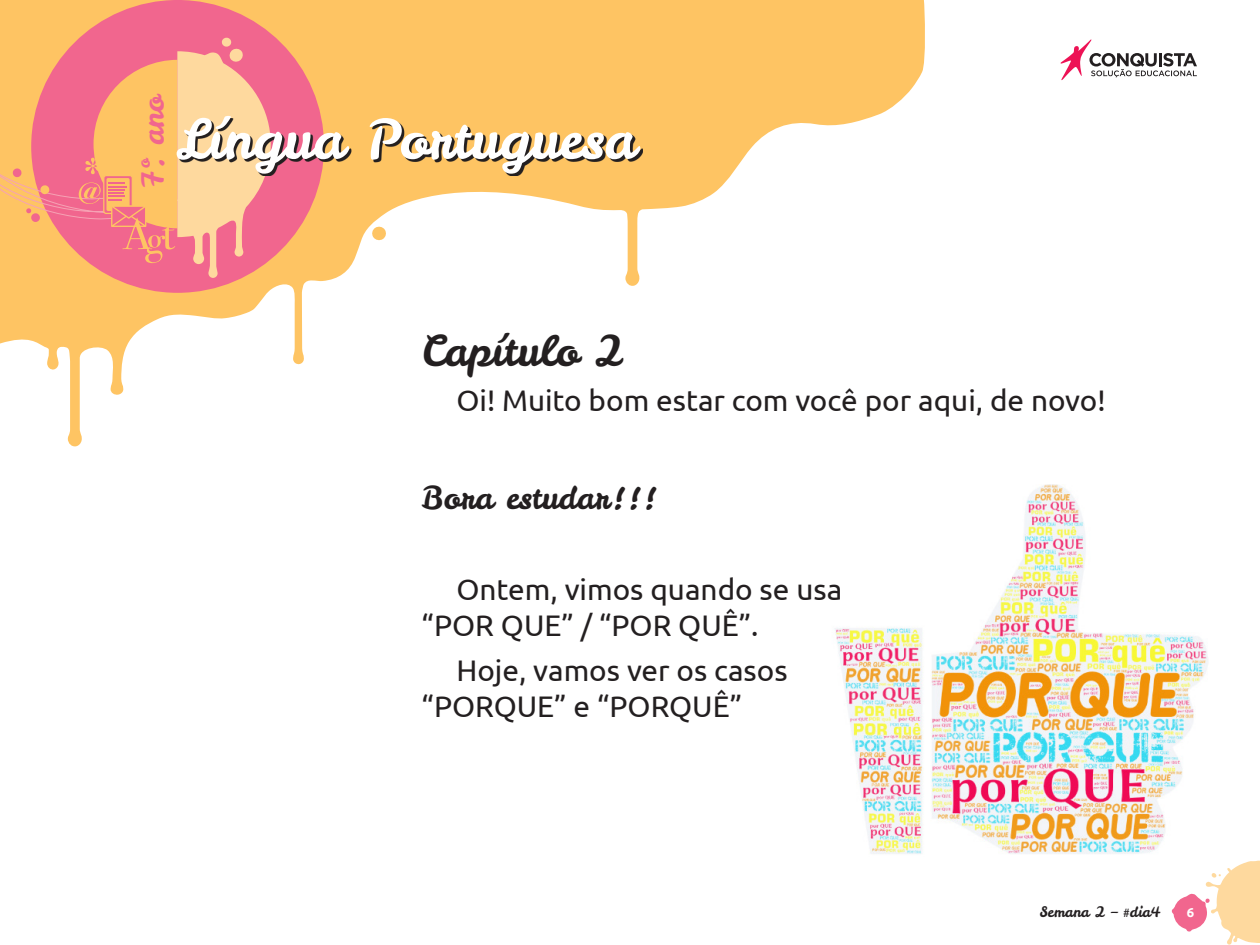
<style>
.page{position:relative;width:1260px;height:945px;background:#fff}
.page>*{position:absolute;margin:0;border:0;box-sizing:border-box;transform-origin:0 0}
.t1{font:54.25px "Leckerli One";color:#fff}
.t2{font:42px "Leckerli One";color:#231f20}
.t3{font:31.5px "Leckerli One";color:#231f20}
.t4{font:29.75px/35.7px "Ubuntu";color:#231f20}
.t5{font:29.4px "Leckerli One";color:#f1668e}
.t6{font:14.35px "Leckerli One";color:#231f20}
.t7{font:700 13.12px "Ubuntu";color:#fff}
</style>
<div class="page">
<svg style="left:0;top:0;width:925px;height:447px"></svg>
<div style="left:31px;top:0;width:293px;height:293px;background:#f1668e;border-radius:50%"></div>
<svg style="left:1172px;top:861px;width:88px;height:84px"></svg>
<svg style="left:1061px;top:39px;width:136px;height:41px"></svg>
<svg style="left:0;top:37px;width:271px;height:241px"></svg>
<svg style="left:179px;top:118px;width:464px;height:58px;fill:#fec463"></svg>
<img style="left:834px;top:484px;width:374px;height:370px">
<p class="t5" style="left:133px;top:188px;width:95px;rotate:-90deg">7º. ano</p>
<h1 class="t1" style="left:176px;top:103px;width:461px">Língua Portuguesa</h1>
<h2 class="t2" style="left:422px;top:322px;width:204px">Capítulo 2</h2>
<p class="t4" style="left:456px;top:382px;width:651px">Oi! Muito bom estar com você por aqui, de novo!</p>
<p class="t3" style="left:422px;top:476px;width:237px">Bora estudar!!!</p>
<p class="t4" style="left:422px;top:571px;width:422px;text-indent:35px">Ontem, vimos quando se usa “POR QUE” / “POR QUÊ”.</p>
<p class="t4" style="left:422px;top:652px;width:368px;text-indent:35px">Hoje, vamos ver os casos “PORQUE” e “PORQUÊ”</p>
<p class="t6" style="left:1040px;top:903px;width:123px">Semana 2 – #dia4</p>
<p class="t7" style="left:1187px;top:905px;width:9px">6</p>
</div>
